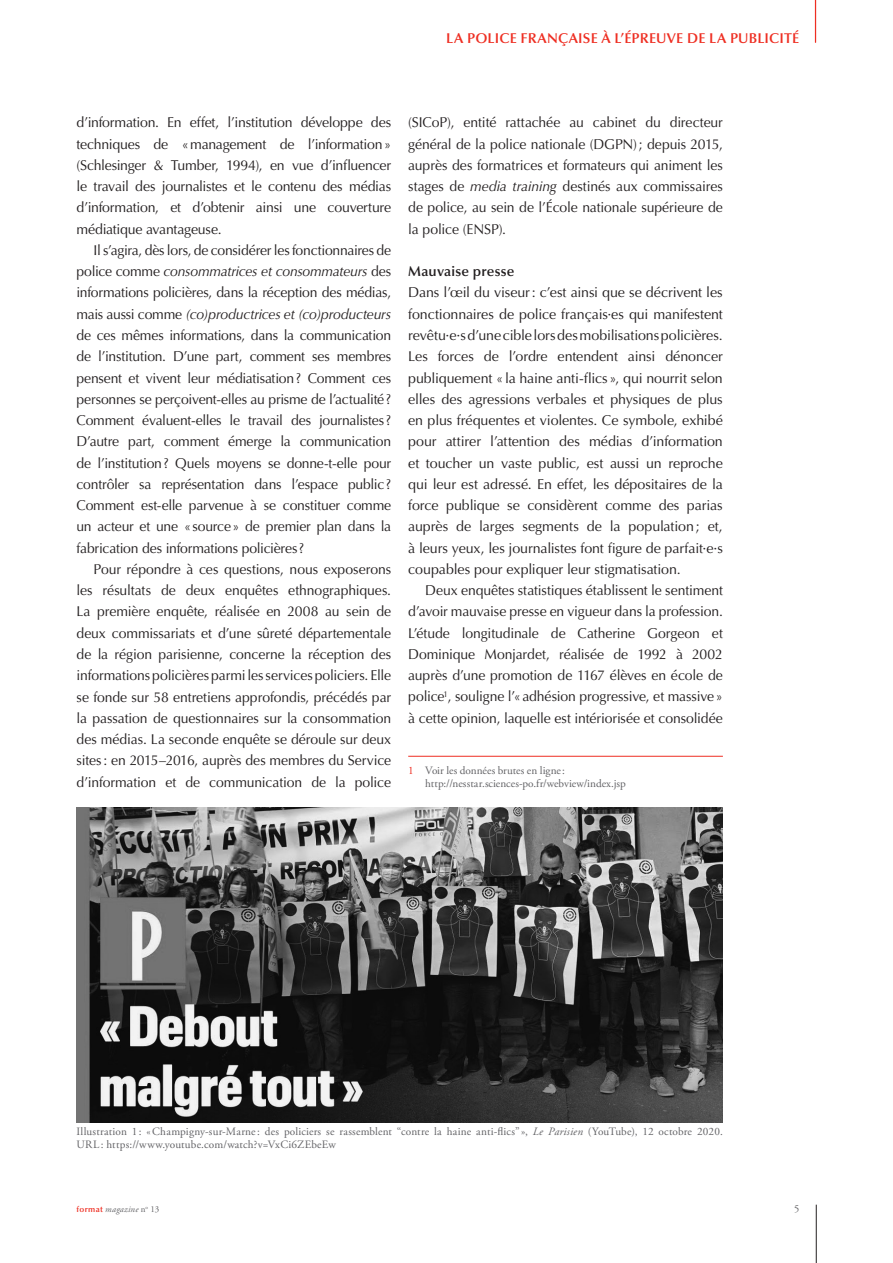
<style>
.page{position:relative;width:893px;height:1263px;background:#fff}
.page>*{position:absolute;margin:0;border:0;box-sizing:border-box;transform-origin:0 0}
.t1{font:14.25px/21.3px "Optima LT Std";letter-spacing:-.01em;color:#231f20;text-align:justify}
.t2{font:600 14.25px "Optima LT Std";letter-spacing:.015em;color:#ee2e22}
.t3{font:600 14.25px "Optima LT Std";letter-spacing:.015em;color:#231f20}
.t4{font:11.25px/13.5px "Adobe Garamond Pro";letter-spacing:.01em;color:#636366}
.t5{font:10.5px "Adobe Garamond Pro";color:#636366}
.t6{font:italic 9px "Adobe Garamond Pro";letter-spacing:.025em;color:#636366}
.s1{font-style:italic}
.s2{color:#ee2e22}
.s3{font-family:"Optima LT Std";font-weight:600;font-style:normal;font-size:8.25px;color:#ee2e22}
.s4{font-style:normal}
</style>
<div class="page">
<hr style="left:816px;top:1205px;width:1px;height:58px;background:#231f20">
<hr style="left:815px;top:0;width:1px;height:43px;background:#ee2e22">
<img style="left:77px;top:808px;width:646px;height:315px">
<hr style="left:408px;top:756px;width:315px;height:1px;background:#ee2e22">
<p class="t2" style="left:446px;top:29px;width:355px">LA POLICE FRANÇAISE À L’ÉPREUVE DE LA PUBLICITÉ</p>
<p class="t1" style="left:77px;top:112px;width:316px">d’information. En effet, l’institution développe des techniques de «management de l’information» (Schlesinger &amp; Tumber, 1994), en vue d’influencer le travail des journalistes et le contenu des médias d’information, et d’obtenir ainsi une couverture médiatique avantageuse.</p>
<p class="t1" style="left:77px;top:240px;width:316px;text-indent:17px">Il s’agira, dès lors, de considérer les fonctionnaires de police comme <span class="s1">consommatrices et consommateurs</span> des informations policières, dans la réception des médias, mais aussi comme <span class="s1">(co)productrices et (co)producteurs </span>de ces mêmes informations, dans la communication de l’institution. D’une part, comment ses membres pensent et vivent leur médiatisation? Comment ces personnes se perçoivent-elles au prisme de l’actualité?<br>Comment évaluent-elles le travail des journalistes?<br>D’autre part, comment émerge la communication de l’institution? Quels moyens se donne-t-elle pour contrôler sa représentation dans l’espace public?<br>Comment est-elle parvenue à se constituer comme un acteur et une «source» de premier plan dans la fabrication des informations policières?</p>
<p class="t1" style="left:77px;top:559px;width:316px;text-indent:17px">Pour répondre à ces questions, nous exposerons les résultats de deux enquêtes ethnographiques.<br>La première enquête, réalisée en 2008 au sein de deux commissariats et d’une sûreté départementale de la région parisienne, concerne la réception des informations policières parmi les services policiers. Elle se fonde sur 58 entretiens approfondis, précédés par la passation de questionnaires sur la consommation des médias. La seconde enquête se déroule sur deux sites: en 2015–2016, auprès des membres du Service d’information et de communication de la police</p>
<p class="t1" style="left:408px;top:112px;width:316px">(SICoP), entité rattachée au cabinet du directeur général de la police nationale (DGPN); depuis 2015, auprès des formatrices et formateurs qui animent les stages de <span class="s1">media training</span> destinés aux commissaires de police, au sein de l’École nationale supérieure de la police (ENSP).</p>
<p class="t3" style="left:408px;top:263px;width:108px">Mauvaise presse</p>
<p class="t1" style="left:408px;top:282px;width:316px">Dans l’œil du viseur: c’est ainsi que se décrivent les fonctionnaires de police français·es qui manifestent revêtu·e·s d’une cible lors des mobilisations policières.<br>Les forces de l’ordre entendent ainsi dénoncer publiquement «la haine anti-flics», qui nourrit selon elles des agressions verbales et physiques de plus en plus fréquentes et violentes. Ce symbole, exhibé pour attirer l’attention des médias d’information et toucher un vaste public, est aussi un reproche qui leur est adressé. En effet, les dépositaires de la force publique se considèrent comme des parias auprès de larges segments de la population; et, à leurs yeux, les journalistes font figure de parfait·e·s coupables pour expliquer leur stigmatisation.</p>
<p class="t1" style="left:408px;top:580px;width:316px;text-indent:17px">Deux enquêtes statistiques établissent le sentiment d’avoir mauvaise presse en vigueur dans la profession.<br>L’étude longitudinale de Catherine Gorgeon et Dominique Monjardet, réalisée de 1992 à 2002 auprès d’une promotion de 1167 élèves en école de police<sup>1</sup>, souligne l’« adhésion progressive, et massive» à cette opinion, laquelle est intériorisée et consolidée</p>
<p class="t4" style="left:425px;top:764px;width:202px;text-indent:-17px"><span class="s2">1</span> Voir les données brutes en ligne: http://nesstar.sciences-po.fr/webview/index.jsp</p>
<p class="t4" style="left:77px;top:1125px;width:648px">Illustration 1: «Champigny-sur-Marne: des policiers se rassemblent “contre la haine anti-flics” », <span class="s1">Le Parisien</span> (YouTube), 12 octobre 2020.<br>URL: https://www.youtube.com/watch?v=VxCi6ZEbeEw</p>
<p class="t6" style="left:77px;top:1204px;width:84px"><span class="s3">format</span> magazine <span class="s4">n</span><sup>o</sup> <span class="s4">13</span></p>
<p class="t5" style="left:794px;top:1202px;width:7px">5</p>
</div>
